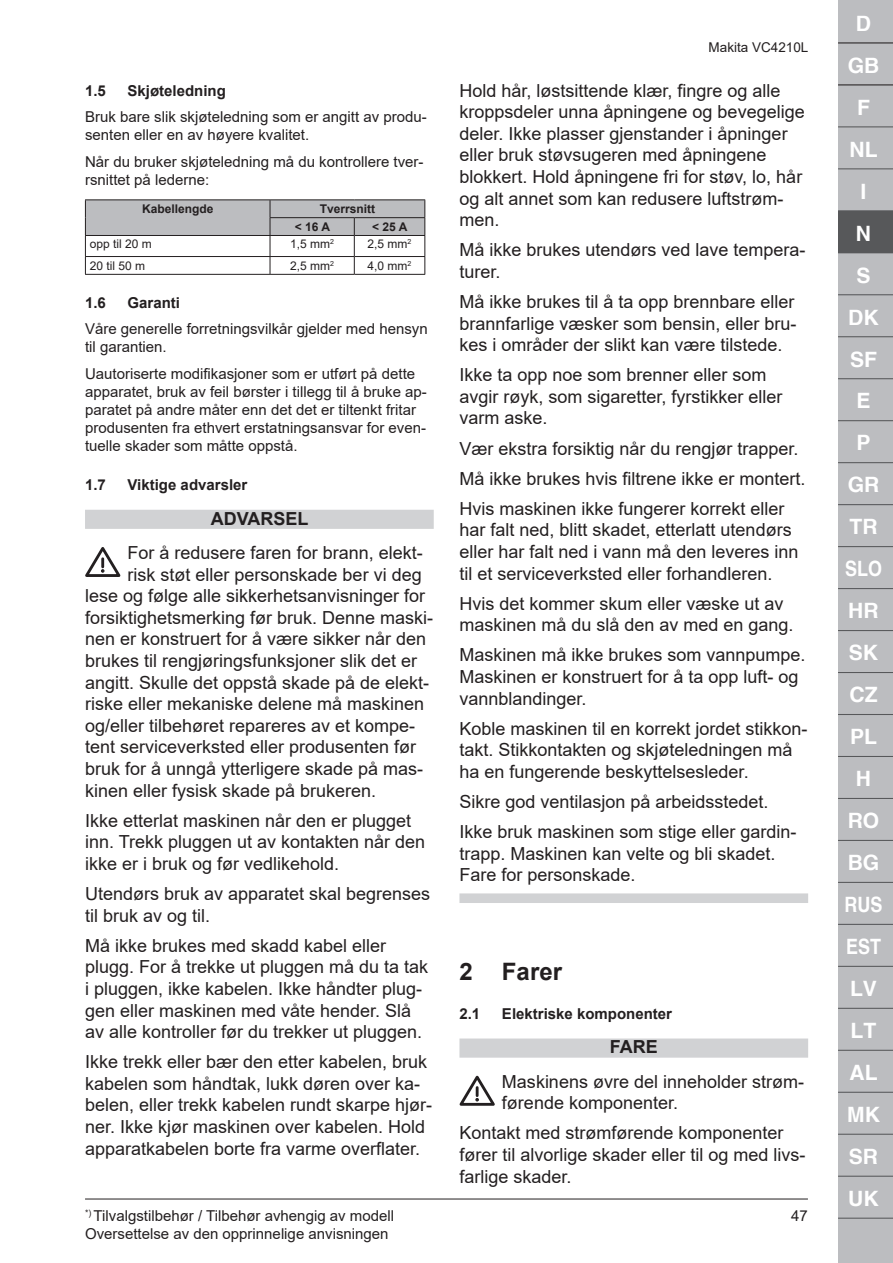
<style>
.page{position:relative;width:893px;height:1263px;background:#fff}
.page>*{position:absolute;margin:0;border:0;box-sizing:border-box;transform-origin:0 0}
.t1{font:700 24px "Arial";color:#231f20}
.t2{font:700 21.15px/42px "Helvetica";color:#fff;text-align:center}
.t3{font:18px/21.6px "Arial";color:#231f20}
.t4{font:700 18px "Arial";color:#231f20}
.t5{font:15px/18px "Arial";color:#231f20}
.t6{font:700 15px "Arial";color:#231f20}
.t7{font:13.5px "Arial";color:#231f20}
.t8{font:12px "Arial";color:#231f20}
.t9{font:700 12px/17.9px "Arial";color:#231f20}
</style>
<div class="page">
<hr style="left:85px;top:1199px;width:723px;height:1px;background:#231f20">
<div style="left:838px;top:1198px;width:55px;height:65px;background:#bcbdc0"></div>
<div style="left:838px;top:1px;width:55px;height:1197px;background:#bcbdc0"></div>
<div style="left:838px;top:211px;width:55px;height:42px;background:#57585a"></div>
<hr style="left:838px;top:126px;width:55px;height:1px;background:#57585a">
<hr style="left:838px;top:168px;width:55px;height:1px;background:#57585a">
<hr style="left:838px;top:294px;width:55px;height:1px;background:#57585a">
<hr style="left:838px;top:336px;width:55px;height:1px;background:#57585a">
<hr style="left:838px;top:378px;width:55px;height:1px;background:#57585a">
<hr style="left:838px;top:420px;width:55px;height:1px;background:#57585a">
<hr style="left:838px;top:462px;width:55px;height:1px;background:#57585a">
<hr style="left:838px;top:504px;width:55px;height:1px;background:#57585a">
<hr style="left:838px;top:546px;width:55px;height:1px;background:#57585a">
<hr style="left:838px;top:588px;width:55px;height:1px;background:#57585a">
<hr style="left:838px;top:630px;width:55px;height:1px;background:#57585a">
<hr style="left:838px;top:672px;width:55px;height:1px;background:#57585a">
<hr style="left:838px;top:714px;width:55px;height:1px;background:#57585a">
<hr style="left:838px;top:756px;width:55px;height:1px;background:#57585a">
<hr style="left:838px;top:798px;width:55px;height:1px;background:#57585a">
<hr style="left:838px;top:840px;width:55px;height:1px;background:#57585a">
<hr style="left:838px;top:882px;width:55px;height:1px;background:#57585a">
<hr style="left:838px;top:924px;width:55px;height:1px;background:#57585a">
<hr style="left:838px;top:966px;width:55px;height:1px;background:#57585a">
<hr style="left:838px;top:1008px;width:55px;height:1px;background:#57585a">
<hr style="left:838px;top:1050px;width:55px;height:1px;background:#57585a">
<hr style="left:838px;top:1092px;width:55px;height:1px;background:#57585a">
<hr style="left:838px;top:1134px;width:55px;height:1px;background:#57585a">
<hr style="left:838px;top:1176px;width:55px;height:1px;background:#57585a">
<hr style="left:838px;top:1217px;width:55px;height:2px;background:#57585a">
<hr style="left:838px;top:210px;width:55px;height:1px;background:#57585a">
<hr style="left:838px;top:42px;width:55px;height:1px;background:#231f20">
<hr style="left:838px;top:84px;width:55px;height:1px;background:#231f20">
<div style="left:85px;top:510px;width:349px;height:19px;background:#d1d2d4"></div>
<hr style="left:85px;top:199px;width:185px;height:1px;background:#231f20">
<hr style="left:270px;top:199px;width:84px;height:1px;background:#231f20">
<hr style="left:354px;top:199px;width:71px;height:1px;background:#231f20">
<svg style="left:85px;top:200px;width:340px;height:74px"></svg>
<hr style="left:85px;top:274px;width:185px;height:1px;background:#231f20">
<hr style="left:270px;top:274px;width:84px;height:1px;background:#231f20">
<hr style="left:354px;top:274px;width:71px;height:1px;background:#231f20">
<svg style="left:85px;top:547px;width:36px;height:30px"></svg>
<div style="left:459px;top:893px;width:349px;height:10px;background:#d1d2d4"></div>
<div style="left:459px;top:1038px;width:349px;height:20px;background:#d1d2d4"></div>
<svg style="left:459px;top:1075px;width:36px;height:31px"></svg>
<p class="t6" style="left:85px;top:85px;width:22px">1.5</p>
<p class="t6" style="left:128px;top:85px;width:100px">Skjøteledning</p>
<p class="t5" style="left:85px;top:109px;width:343px">Bruk bare slik skjøteledning som er angitt av produ&shy;senten eller en av høyere kvalitet.</p>
<p class="t5" style="left:85px;top:154px;width:340px">Når du bruker skjøteledning må du kontrollere tver&shy;rsnittet på lederne:</p>
<p class="t9" style="left:142px;top:201px;width:73px">Kabellengde</p>
<p class="t9" style="left:295px;top:201px;width:82px;text-indent:25px">Tverrsnitt &lt; 16 A</p>
<p class="t9" style="left:372px;top:218px;width:37px">&lt; 25 A</p>
<p class="t8" style="left:90px;top:240px;width:64px">opp til 20 m</p>
<p class="t8" style="left:290px;top:240px;width:45px">1,5 mm<sup>2</sup></p>
<p class="t8" style="left:368px;top:240px;width:45px">2,5 mm<sup>2</sup></p>
<p class="t8" style="left:90px;top:261px;width:57px">20 til 50 m</p>
<p class="t8" style="left:290px;top:261px;width:45px">2,5 mm<sup>2</sup></p>
<p class="t8" style="left:368px;top:261px;width:45px">4,0 mm<sup>2</sup></p>
<p class="t6" style="left:85px;top:297px;width:22px">1.6</p>
<p class="t6" style="left:128px;top:297px;width:54px">Garanti</p>
<p class="t5" style="left:85px;top:321px;width:344px">Våre generelle forretningsvilkår gjelder med hensyn til garantien.</p>
<p class="t5" style="left:85px;top:366px;width:343px">Uautoriserte modifikasjoner som er utført på dette apparatet, bruk av feil børster i tillegg til å bruke ap&shy;paratet på andre måter enn det det er tiltenkt fritar produsenten fra ethvert erstatningsansvar for even&shy;tuelle skader som måtte oppstå.</p>
<p class="t6" style="left:85px;top:479px;width:22px">1.7</p>
<p class="t6" style="left:128px;top:479px;width:121px">Viktige advarsler</p>
<p class="t4" style="left:211px;top:511px;width:99px">ADVARSEL</p>
<p class="t3" style="left:128px;top:543px;width:297px">For å redusere faren for brann, elekt-</p>
<p class="t3" style="left:128px;top:565px;width:296px">risk støt eller personskade ber vi deg</p>
<p class="t3" style="left:85px;top:587px;width:342px">lese og følge alle sikkerhetsanvisninger for</p>
<p class="t3" style="left:85px;top:608px;width:350px">forsiktighetsmerking før bruk. Denne maski-</p>
<p class="t3" style="left:85px;top:630px;width:343px">nen er konstruert for å være sikker når den</p>
<p class="t3" style="left:85px;top:651px;width:334px">brukes til rengjøringsfunksjoner slik det er</p>
<p class="t3" style="left:85px;top:673px;width:346px">angitt. Skulle det oppstå skade på de elekt-</p>
<p class="t3" style="left:85px;top:695px;width:341px">riske eller mekaniske delene må maskinen</p>
<p class="t3" style="left:85px;top:716px;width:332px">og/eller tilbehøret repareres av et kompe-</p>
<p class="t3" style="left:85px;top:738px;width:333px">tent serviceverksted eller produsenten før</p>
<p class="t3" style="left:85px;top:759px;width:340px">bruk for å unngå ytterligere skade på mas-</p>
<p class="t3" style="left:85px;top:781px;width:293px">kinen eller fysisk skade på brukeren.</p>
<p class="t3" style="left:85px;top:811px;width:342px">Ikke etterlat maskinen når den er plugget inn. Trekk pluggen ut av kontakten når den ikke er i bruk og før vedlikehold.</p>
<p class="t3" style="left:85px;top:884px;width:347px">Utendørs bruk av apparatet skal begrenses til bruk av og til.</p>
<p class="t3" style="left:85px;top:936px;width:345px">Må ikke brukes med skadd kabel eller plugg. For å trekke ut pluggen må du ta tak i pluggen, ikke kabelen. Ikke håndter plug&shy;gen eller maskinen med våte hender. Slå av alle kontroller før du trekker ut pluggen.</p>
<p class="t3" style="left:85px;top:1053px;width:349px">Ikke trekk eller bær den etter kabelen, bruk kabelen som håndtak, lukk døren over ka&shy;belen, eller trekk kabelen rundt skarpe hjør&shy;ner. Ikke kjør maskinen over kabelen. Hold apparatkabelen borte fra varme overflater.</p>
<p class="t7" style="left:709px;top:40px;width:101px">Makita VC4210L</p>
<p class="t3" style="left:459px;top:81px;width:347px">Hold hår, løstsittende klær, fingre og alle kroppsdeler unna åpningene og bevegelige deler. Ikke plasser gjenstander i åpninger eller bruk støvsugeren med åpningene blokkert. Hold åpningene fri for støv, lo, hår og alt annet som kan redusere luftstrøm&shy;men.</p>
<p class="t3" style="left:459px;top:241px;width:348px">Må ikke brukes utendørs ved lave tempera&shy;turer.</p>
<p class="t3" style="left:459px;top:292px;width:339px;text-align:justify">Må ikke brukes til å ta opp brennbare eller brannfarlige væsker som bensin, eller bru&shy;kes i områder der slikt kan være tilstede.</p>
<p class="t3" style="left:459px;top:366px;width:325px">Ikke ta opp noe som brenner eller som avgir røyk, som sigaretter, fyrstikker eller varm aske.</p>
<p class="t3" style="left:459px;top:435px;width:348px;line-height:30.2px">Vær ekstra forsiktig når du rengjør trapper.<br>Må ikke brukes hvis filtrene ikke er montert.<br>Hvis maskinen ikke fungerer korrekt eller</p>
<p class="t3" style="left:459px;top:521px;width:341px">har falt ned, blitt skadet, etterlatt utendørs eller har falt ned i vann må den leveres inn til et serviceverksted eller forhandleren.</p>
<p class="t3" style="left:459px;top:594px;width:336px">Hvis det kommer skum eller væske ut av maskinen må du slå den av med en gang.</p>
<p class="t3" style="left:459px;top:646px;width:348px">Maskinen må ikke brukes som vannpumpe.<br>Maskinen er konstruert for å ta opp luft- og vannblandinger.</p>
<p class="t3" style="left:459px;top:719px;width:350px">Koble maskinen til en korrekt jordet stikkon&shy;takt. Stikkontakten og skjøteledningen må ha en fungerende beskyttelsesleder.</p>
<p class="t3" style="left:459px;top:788px;width:339px;line-height:30.2px">Sikre god ventilasjon på arbeidsstedet.<br>Ikke bruk maskinen som stige eller gardin-</p>
<p class="t3" style="left:459px;top:844px;width:318px">trapp. Maskinen kan velte og bli skadet.<br>Fare for personskade.</p>
<h1 class="t1" style="left:459px;top:962px;width:104px">2 Farer</h1>
<p class="t6" style="left:459px;top:1008px;width:22px">2.1</p>
<p class="t6" style="left:502px;top:1008px;width:172px">Elektriske komponenter</p>
<p class="t4" style="left:610px;top:1040px;width:49px">FARE</p>
<p class="t3" style="left:502px;top:1072px;width:304px">Maskinens øvre del inneholder strøm&shy;førende komponenter.</p>
<p class="t3" style="left:459px;top:1124px;width:348px">Kontakt med strømførende komponenter fører til alvorlige skader eller til og med livs&shy;farlige skader.</p>
<p class="t5" style="left:85px;top:1208px;width:310px"><sup>*)</sup> Tilvalgstilbehør / Tilbehør avhengig av modell<br>Oversettelse av den opprinnelige anvisningen</p>
<p class="t5" style="left:791px;top:1208px;width:18px">47</p>
<p class="t2" style="left:844px;top:2px;width:39px">D<br>GB<br>F<br>NL<br>I<br>N<br>S<br>DK<br>SF<br>E<br>P<br>GR<br>TR<br>SLO<br>HR<br>SK<br>CZ<br>PL<br>H<br>RO<br>BG<br>RUS<br>EST<br>LV<br>LT<br>AL<br>MK<br>SR<br>UK</p>
</div>
